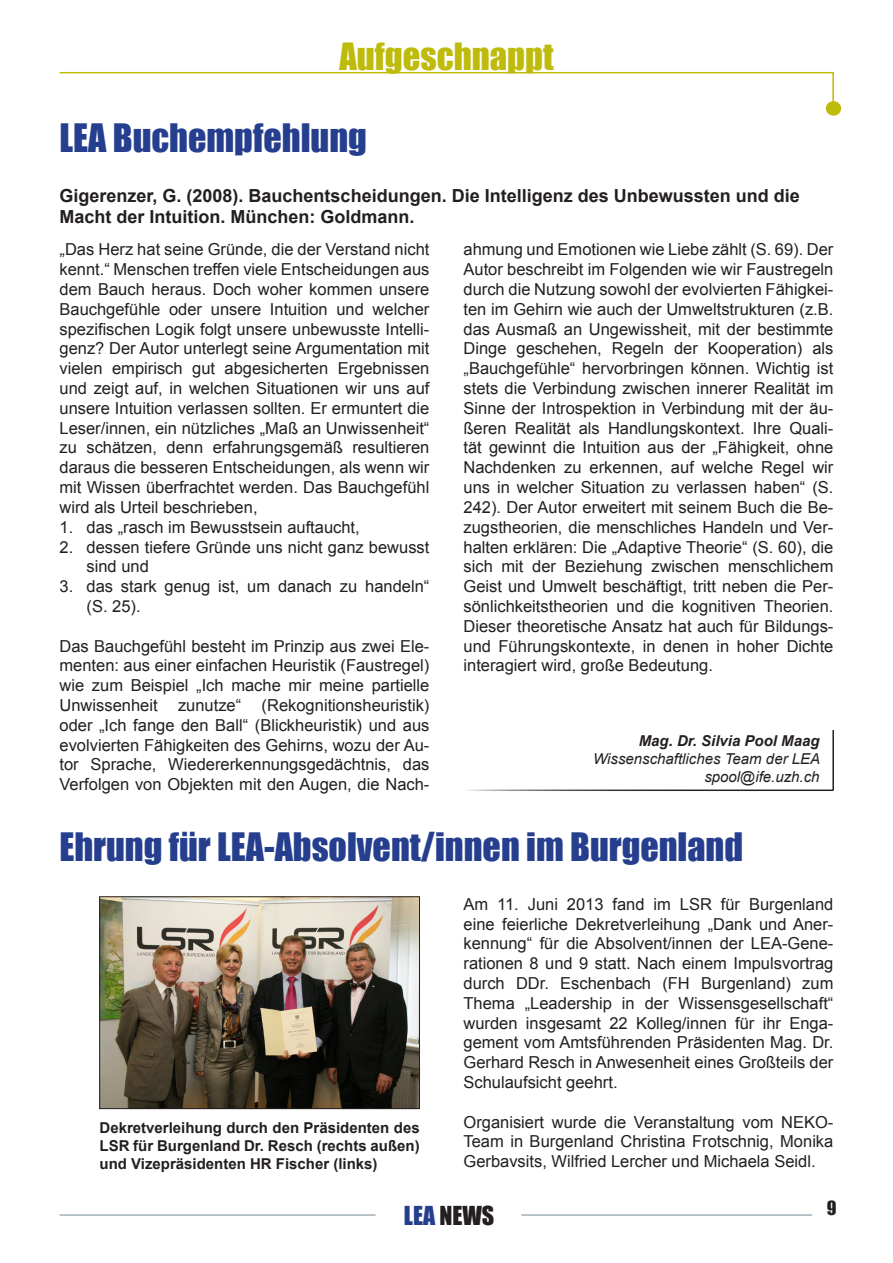
<style>
.page{position:relative;width:893px;height:1263px;background:#fff}
.page>*{position:absolute;margin:0;border:0;box-sizing:border-box;transform-origin:0 0}
.Überschrift_2{font:36px "Impact";color:#253f8e}
.Überschrift_1{font:34.5px "Impact";color:#bebb0d}
.t1{font:24px "Impact";color:#231f20}
.t2{font:700 18px/21.6px "Arial";color:#231f20}
.t3{font:18px "Impact";color:#231f20}
.Textfeld{font:16.5px/19.8px "Arial";color:#231f20;text-align:justify}
.Interviewfrage{font:16.5px/19.8px "Arial";color:#231f20;text-align:justify}
.Interviewfrage-2{font:700 15px/18px "Arial";color:#231f20;text-align:justify}
.Biografie{font:italic 15px/18px "Arial";color:#231f20;text-align:right}
.Biografie-2{font:italic 700 15px "Arial";color:#231f20}
.s1{color:#253f8e}
</style>
<div class="page">
<hr style="left:60px;top:1215px;width:316px;height:1px;background:#748994">
<hr style="left:521px;top:1215px;width:291px;height:1px;background:#748994">
<img style="left:101px;top:898px;width:317px;height:209px">
<div style="left:99px;top:896px;width:321px;height:213px;border:1px solid #231f20"></div>
<hr style="left:60px;top:72px;width:773px;height:1px;background:#bebb0d">
<hr style="left:832px;top:72px;width:2px;height:36px;background:#bebb0d">
<div style="left:826px;top:101px;width:15px;height:15px;background:#bebb0d;border-radius:50%"></div>
<p class="Überschrift_1" style="left:339px;top:29px;width:216px">Aufgeschnappt</p>
<p class="Überschrift_2" style="left:60px;top:110px;width:309px">LEA Buchempfehlung</p>
<p class="t2" style="left:60px;top:185px;width:742px">Gigerenzer, G. (2008). Bauchentscheidungen. Die Intelligenz des Unbewussten und die<br>Macht der Intuition. München: Goldmann.</p>
<p class="Textfeld" style="left:60px;top:240px;width:371px">„Das Herz hat seine Gründe, die der Verstand nicht kennt.“ Menschen treffen viele Entscheidungen aus dem Bauch heraus. Doch woher kommen unsere Bauchgefühle oder unsere Intuition und welcher spezifischen Logik folgt unsere unbewusste Intelli&shy;genz? Der Autor unterlegt seine Argumentation mit vielen empirisch gut abgesicherten Ergebnissen und zeigt auf, in welchen Situationen wir uns auf unsere Intuition verlassen sollten. Er ermuntert die Leser/innen, ein nützliches „Maß an Unwissenheit“ zu schätzen, denn erfahrungsgemäß resultieren daraus die besseren Entscheidungen, als wenn wir mit Wissen überfrachtet werden. Das Bauchgefühl wird als Urteil beschrieben,</p>
<p class="Textfeld" style="left:60px;top:517px;width:302px">1. das „rasch im Bewusstsein auftaucht,</p>
<p class="Textfeld" style="left:87px;top:537px;width:344px;text-indent:-27px">2. dessen tiefere Gründe uns nicht ganz bewusst sind und</p>
<p class="Textfeld" style="left:87px;top:577px;width:344px;text-indent:-27px">3. das stark genug ist, um danach zu handeln“ (S. 25).</p>
<p class="Textfeld" style="left:60px;top:636px;width:371px">Das Bauchgefühl besteht im Prinzip aus zwei Ele&shy;menten: aus einer einfachen Heuristik (Faustregel) wie zum Beispiel „Ich mache mir meine partielle Unwissenheit zunutze“ (Rekognitionsheuristik) oder „Ich fange den Ball“ (Blickheuristik) und aus evolvierten Fähigkeiten des Gehirns, wozu der Au&shy;tor Sprache, Wiedererkennungsgedächtnis, das Verfolgen von Objekten mit den Augen, die Nach-</p>
<p class="Textfeld" style="left:463px;top:240px;width:371px">ahmung und Emotionen wie Liebe zählt (S. 69). Der Autor beschreibt im Folgenden wie wir Faustregeln durch die Nutzung sowohl der evolvierten Fähigkei&shy;ten im Gehirn wie auch der Umweltstrukturen (z.B. das Ausmaß an Ungewissheit, mit der bestimmte Dinge geschehen, Regeln der Kooperation) als „Bauchgefühle“ hervorbringen können. Wichtig ist stets die Verbindung zwischen innerer Realität im Sinne der Introspektion in Verbindung mit der äu&shy;ßeren Realität als Handlungskontext. Ihre Quali&shy;tät gewinnt die Intuition aus der „Fähigkeit, ohne Nachdenken zu erkennen, auf welche Regel wir uns in welcher Situation zu verlassen haben“ (S.<br>242). Der Autor erweitert mit seinem Buch die Be&shy;zugstheorien, die menschliches Handeln und Ver&shy;halten erklären: Die „Adaptive Theorie“ (S. 60), die sich mit der Beziehung zwischen menschlichem Geist und Umwelt beschäftigt, tritt neben die Per&shy;sönlichkeitstheorien und die kognitiven Theorien.<br>Dieser theoretische Ansatz hat auch für Bildungs&shy;und Führungskontexte, in denen in hoher Dichte interagiert wird, große Bedeutung.</p>
<p class="Biografie-2" style="left:639px;top:731px;width:182px">Mag. Dr. Silvia Pool Maag</p>
<p class="Biografie" style="left:593px;top:750px;width:228px">Wissenschaftliches Team der LEA spool@ife.uzh.ch</p>
<p class="Überschrift_2" style="left:59px;top:819px;width:685px">Ehrung für LEA-Absolvent/innen im Burgenland</p>
<p class="Interviewfrage-2" style="left:99px;top:1119px;width:322px">Dekretverleihung durch den Präsidenten des LSR für Burgenland Dr. Resch (rechts außen) und Vizepräsidenten HR Fischer (links)</p>
<p class="Interviewfrage" style="left:463px;top:894px;width:371px">Am 11. Juni 2013 fand im LSR für Burgenland eine feierliche Dekretverleihung „Dank und Aner&shy;kennung“ für die Absolvent/innen der LEA-Gene&shy;rationen 8 und 9 statt. Nach einem Impulsvortrag durch DDr. Eschenbach (FH Burgenland) zum Thema „Leadership in der Wissensgesellschaft“ wurden insgesamt 22 Kolleg/innen für ihr Enga&shy;gement vom Amtsführenden Präsidenten Mag. Dr.<br>Gerhard Resch in Anwesenheit eines Großteils der Schulaufsicht geehrt.</p>
<p class="Interviewfrage" style="left:463px;top:1112px;width:371px">Organisiert wurde die Veranstaltung vom NEKO-Team in Burgenland Christina Frotschnig, Monika Gerbavsits, Wilfried Lercher und Michaela Seidl.</p>
<h3 class="t1" style="left:404px;top:1197px;width:92px"><span class="s1">LEA</span> NEWS</h3>
<p class="t3" style="left:827px;top:1194px;width:11px">9</p>
</div>
